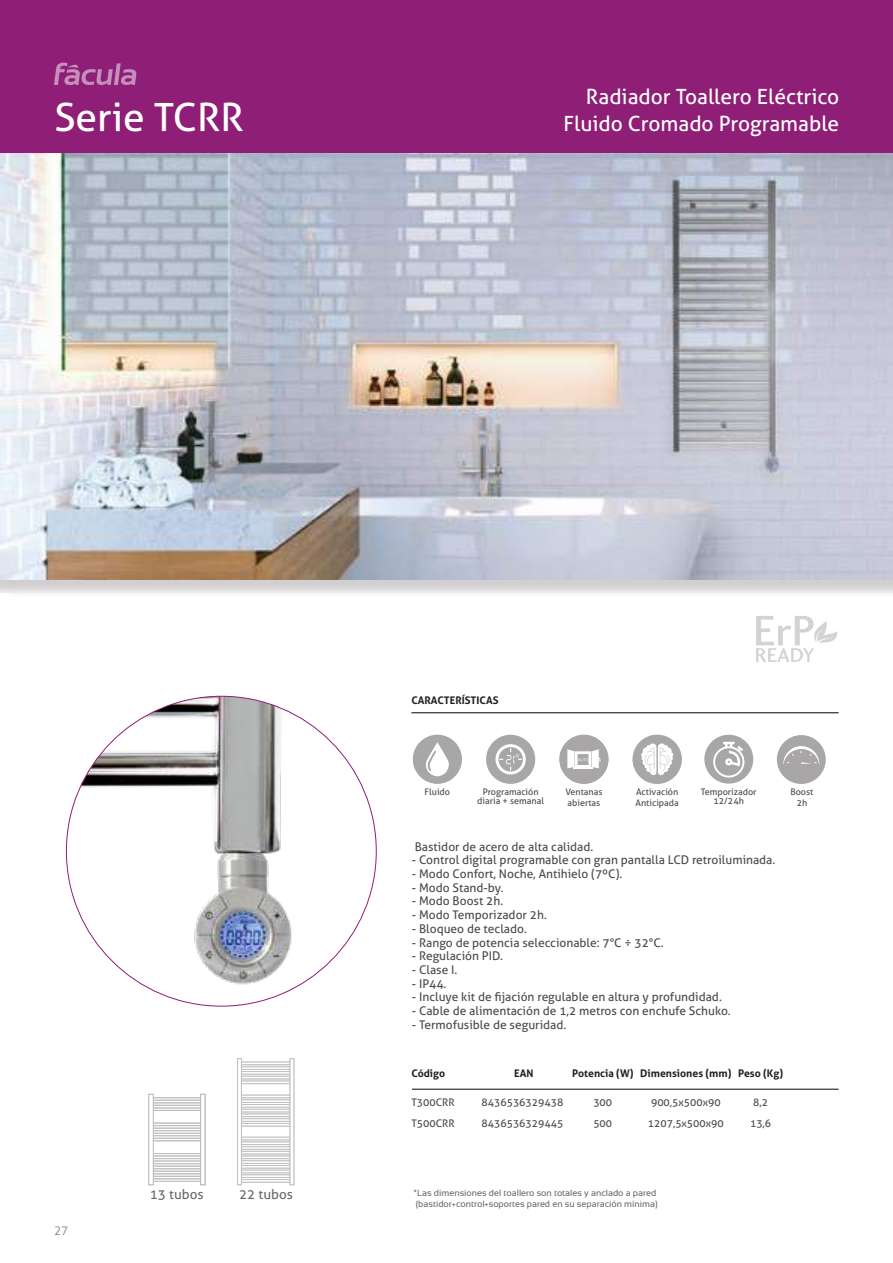
<style>
.page{position:relative;width:893px;height:1263px;background:#fff}
.page>*{position:absolute;margin:0;border:0;box-sizing:border-box;transform-origin:0 0}
.t1{font:39px "Aller";color:#fff}
.t2{font:21px/27px "Aller";color:#fff;text-align:right}
.t3{font:13.5px "Aller";color:#686c6f}
.t4{font:12px "Aller";color:#4e4b4c}
.t5{font:300 12px "Aller";color:#7d7c7e}
.t6{font:10.5px "Aller";color:#4e4b4c}
.t7{font:700 10.5px "Aller";color:#241f1f}
.t8{font:9px/11.7px "Sansation";color:#656365}
.t9{font:9px/10.6px "Aller";color:#4e4b4c;text-align:center}
</style>
<div class="page">
<div style="left:0;top:0;width:893px;height:153px;background:#8f1e76"></div>
<svg style="left:54px;top:63px;width:82px;height:22px"></svg>
<div style="left:3px;top:155px;width:890px;height:444px;background:#241f1f;opacity:.2"></div>
<img style="left:0;top:153px;width:893px;height:427px">
<hr style="left:412px;top:1089px;width:427px;height:1px;background:#241f1f">
<img style="left:66px;top:696px;width:251px;height:290px">
<hr style="left:411px;top:712px;width:428px;height:1px;background:#241f1f">
<div style="left:633px;top:735px;width:49px;height:49px;background:#a8a6a6;border-radius:50%"></div>
<svg style="left:641px;top:743px;width:33px;height:33px"></svg>
<div style="left:559px;top:735px;width:49px;height:49px;background:#a8a6a6;border-radius:50%"></div>
<hr style="left:573px;top:767px;width:20px;height:2px;background:#fff">
<svg style="left:567px;top:749px;width:33px;height:19px"></svg>
<div style="left:486px;top:735px;width:49px;height:49px;background:#a8a6a6;border-radius:50%"></div>
<div style="left:495px;top:744px;width:31px;height:30px;border:3px solid #fff;border-radius:50%"></div>
<svg style="left:499px;top:748px;width:23px;height:22px"></svg>
<div style="left:413px;top:735px;width:49px;height:49px;background:#a8a6a6;border-radius:50%"></div>
<svg style="left:426px;top:742px;width:23px;height:34px"></svg>
<div style="left:777px;top:735px;width:49px;height:49px;background:#a8a6a6;border-radius:50%"></div>
<svg style="left:783px;top:746px;width:36px;height:19px"></svg>
<svg style="left:704px;top:735px;width:49px;height:49px"></svg>
<svg style="left:723px;top:742px;width:20px;height:24px"></svg>
<div style="left:713px;top:746px;width:31px;height:31px;border:2px solid #fff;border-radius:50%"></div>
<svg style="left:148px;top:1094px;width:58px;height:91px"></svg>
<div style="left:241px;top:1062px;width:50px;height:3px;background:#fff;border:1px solid #c0bfc1"></div>
<svg style="left:242px;top:1066px;width:48px;height:4px"></svg>
<div style="left:241px;top:1071px;width:50px;height:3px;background:#fff;border:1px solid #c0bfc1"></div>
<div style="left:241px;top:1076px;width:50px;height:3px;background:#fff;border:1px solid #c0bfc1"></div>
<div style="left:241px;top:1081px;width:50px;height:3px;background:#fff;border:1px solid #c0bfc1"></div>
<div style="left:241px;top:1095px;width:50px;height:3px;background:#fff;border:1px solid #c0bfc1"></div>
<svg style="left:242px;top:1099px;width:48px;height:4px"></svg>
<div style="left:241px;top:1104px;width:50px;height:3px;background:#fff;border:1px solid #c0bfc1"></div>
<div style="left:241px;top:1109px;width:50px;height:3px;background:#fff;border:1px solid #c0bfc1"></div>
<div style="left:241px;top:1114px;width:50px;height:3px;background:#fff;border:1px solid #c0bfc1"></div>
<div style="left:241px;top:1118px;width:50px;height:3px;background:#fff;border:1px solid #c0bfc1"></div>
<div style="left:241px;top:1123px;width:50px;height:3px;background:#fff;border:1px solid #c0bfc1"></div>
<div style="left:241px;top:1137px;width:50px;height:3px;background:#fff;border:1px solid #c0bfc1"></div>
<div style="left:241px;top:1142px;width:50px;height:3px;background:#fff;border:1px solid #c0bfc1"></div>
<div style="left:241px;top:1146px;width:50px;height:3px;background:#fff;border:1px solid #c0bfc1"></div>
<div style="left:241px;top:1151px;width:50px;height:3px;background:#fff;border:1px solid #c0bfc1"></div>
<div style="left:241px;top:1156px;width:50px;height:3px;background:#fff;border:1px solid #c0bfc1"></div>
<div style="left:241px;top:1160px;width:50px;height:3px;background:#fff;border:1px solid #c0bfc1"></div>
<div style="left:241px;top:1165px;width:50px;height:3px;background:#fff;border:1px solid #c0bfc1"></div>
<div style="left:241px;top:1170px;width:50px;height:3px;background:#fff;border:1px solid #c0bfc1"></div>
<svg style="left:242px;top:1174px;width:48px;height:4px"></svg>
<div style="left:241px;top:1179px;width:50px;height:3px;background:#fff;border:1px solid #c0bfc1"></div>
<svg style="left:237px;top:1058px;width:5px;height:127px"></svg>
<svg style="left:290px;top:1058px;width:4px;height:127px"></svg>
<svg style="left:756px;top:616px;width:82px;height:46px"></svg>
<h1 class="t1" style="left:54px;top:94px;width:191px">Serie TCRR</h1>
<h2 class="t2" style="left:564px;top:83px;width:277px">Radiador Toallero Eléctrico<br>Fluido Cromado Programable</h2>
<p class="t5" style="left:54px;top:1223px;width:16px">27</p>
<p class="t3" style="left:150px;top:1186px;width:55px">13 tubos</p>
<p class="t3" style="left:239px;top:1186px;width:55px">22 tubos</p>
<p class="t7" style="left:411px;top:694px;width:89px">CARACTERÍSTICAS</p>
<p class="t9" style="left:425px;top:787px;width:27px">Fluido</p>
<p class="t9" style="left:477px;top:788px;width:68px;line-height:9px">Programación diaria + semanal</p>
<p class="t9" style="left:565px;top:787px;width:39px;text-align:left">Ventanas abiertas</p>
<p class="t9" style="left:635px;top:787px;width:45px;text-align:left">Activación<br>Anticipada</p>
<p class="t9" style="left:701px;top:788px;width:57px;line-height:9px">Temporizador<br>12/24h</p>
<p class="t9" style="left:790px;top:787px;width:25px">Boost<br>2h</p>
<p class="t4" style="left:415px;top:839px;width:180px">Bastidor de acero de alta calidad.</p>
<p class="t4" style="left:412px;top:853px;width:365px">- Control digital programable con gran pantalla LCD retroiluminada.</p>
<p class="t4" style="left:412px;top:866px;width:212px">- Modo Confort, Noche, Antihielo (7ºC).</p>
<p class="t4" style="left:412px;top:880px;width:93px">- Modo Stand-by.</p>
<p class="t4" style="left:412px;top:894px;width:93px">- Modo Boost 2h.</p>
<p class="t4" style="left:412px;top:907px;width:137px">- Modo Temporizador 2h.</p>
<p class="t4" style="left:412px;top:921px;width:116px">- Bloqueo de teclado.</p>
<p class="t4" style="left:412px;top:935px;width:253px">- Rango de potencia seleccionable: 7°C ÷ 32°C.</p>
<p class="t4" style="left:412px;top:949px;width:93px">- Regulación PID.</p>
<p class="t4" style="left:412px;top:962px;width:47px">- Clase I.</p>
<p class="t4" style="left:412px;top:976px;width:36px">- IP44.</p>
<p class="t4" style="left:412px;top:990px;width:311px">- Incluye kit de fijación regulable en altura y profundidad.</p>
<p class="t4" style="left:412px;top:1003px;width:320px">- Cable de alimentación de 1,2 metros con enchufe Schuko.</p>
<p class="t4" style="left:412px;top:1017px;width:156px">- Termofusible de seguridad.</p>
<p class="t7" style="left:411px;top:1067px;width:35px">Código</p>
<p class="t7" style="left:514px;top:1067px;width:21px">EAN</p>
<p class="t7" style="left:572px;top:1067px;width:212px">Potencia (W) Dimensiones (mm) Peso (Kg)</p>
<p class="t6" style="left:411px;top:1096px;width:45px">T300CRR</p>
<p class="t6" style="left:481px;top:1096px;width:83px">8436536329438</p>
<p class="t6" style="left:593px;top:1096px;width:20px">300</p>
<p class="t6" style="left:651px;top:1096px;width:71px">900,5x500x90</p>
<p class="t6" style="left:753px;top:1096px;width:16px">8,2</p>
<p class="t6" style="left:411px;top:1117px;width:45px">T500CRR</p>
<p class="t6" style="left:481px;top:1117px;width:83px">8436536329445</p>
<p class="t6" style="left:593px;top:1117px;width:20px">500</p>
<p class="t6" style="left:648px;top:1117px;width:77px">1207,5x500x90</p>
<p class="t6" style="left:750px;top:1117px;width:23px">13,6</p>
<p class="t6" style="left:411px;top:1096px;width:42px">ZW0500</p>
<p class="t6" style="left:538px;top:1096px;width:27px">4396</p>
<p class="t6" style="left:593px;top:1096px;width:8px">5</p>
<p class="t6" style="left:655px;top:1096px;width:63px">333x580x95</p>
<p class="t6" style="left:753px;top:1096px;width:16px">70</p>
<p class="t6" style="left:411px;top:1117px;width:42px">ZW0750</p>
<p class="t6" style="left:538px;top:1117px;width:27px">4 02</p>
<p class="t6" style="left:593px;top:1117px;width:14px">75</p>
<p class="t6" style="left:655px;top:1117px;width:63px">413x580x95</p>
<p class="t6" style="left:753px;top:1117px;width:16px">8,9</p>
<p class="t8" style="left:414px;top:1187px;width:246px">*Las dimensiones del toallero son totales y anclado a pared (bastidor+control+soportes pared en su separación mínima)</p>
<p class="t6" style="left:411px;top:1199px;width:42px">ZW1800</p>
<p class="t6" style="left:481px;top:1199px;width:83px">8436536324440</p>
<p class="t6" style="left:590px;top:1199px;width:27px">1800</p>
</div>
